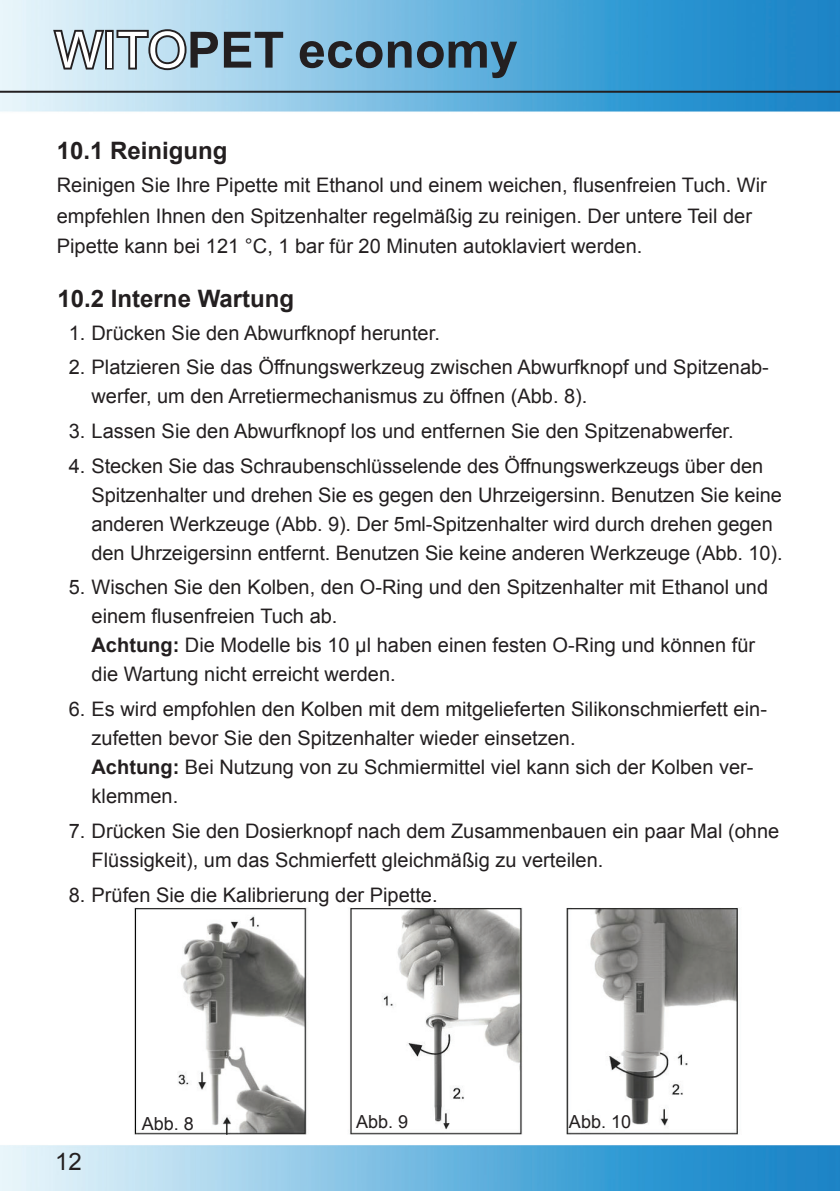
<style>
.page{position:relative;width:840px;height:1191px;background:#fff}
.page>*{position:absolute;margin:0;border:0;box-sizing:border-box;transform-origin:0 0}
.t1{font:700 50px "Arial";color:#231f20}
.t2{font:700 24px "Arial";color:#231f20}
.t3{font:24px "Arial";color:#231f20}
.t4{font:20px/29px "Arial";color:#231f20}
.t5{font:18px "Arial";color:#231f20}
.s1{font-weight:400;color:#fff}
.s2{font-weight:700}
</style>
<div class="page">
<img style="left:0;top:0;width:839px;height:1191px">
<hr style="left:0;top:91px;width:839px;height:2px;background:#231f20">
<svg style="left:51px;top:18px;width:56px;height:67px"></svg>
<div style="left:105px;top:30px;width:9px;height:40px;border:4px solid #231f20"></div>
<svg style="left:114px;top:27px;width:75px;height:46px"></svg>
<img style="left:119px;top:907px;width:624px;height:227px">
<h1 class="t1" style="left:55px;top:17px;width:464px"><span class="s1">WITO</span>PET economy</h1>
<p class="t2" style="left:57px;top:135px;width:172px">10.1 Reinigung</p>
<p class="t4" style="left:57px;top:171px;width:711px;line-height:30px">Reinigen Sie Ihre Pipette mit Ethanol und einem weichen, flusenfreien Tuch. Wir empfehlen Ihnen den Spitzenhalter regelmäßig zu reinigen. Der untere Teil der<br>Pipette kann bei 121 °C, 1 bar für 20 Minuten autoklaviert werden.</p>
<p class="t2" style="left:57px;top:282px;width:238px">10.2 Interne Wartung</p>
<p class="t4" style="left:69px;top:318px;width:372px">1. Drücken Sie den Abwurfknopf herunter.</p>
<p class="t4" style="left:91px;top:353px;width:678px;text-indent:-23px">2. Platzieren Sie das Öffnungswerkzeug zwischen Abwurfknopf und Spitzenab&shy;werfer, um den Arretiermechanismus zu öffnen (Abb. 8).</p>
<p class="t4" style="left:69px;top:417px;width:666px">3. Lassen Sie den Abwurfknopf los und entfernen Sie den Spitzenabwerfer.</p>
<p class="t4" style="left:91px;top:451px;width:692px;text-indent:-23px">4. Stecken Sie das Schraubenschlüsselende des Öffnungswerkzeugs über den Spitzenhalter und drehen Sie es gegen den Uhrzeigersinn. Benutzen Sie keine anderen Werkzeuge (Abb. 9). Der 5ml-Spitzenhalter wird durch drehen gegen den Uhrzeigersinn entfernt. Benutzen Sie keine anderen Werkzeuge (Abb. 10).</p>
<p class="t4" style="left:91px;top:573px;width:677px;text-indent:-23px">5. Wischen Sie den Kolben, den O-Ring und den Spitzenhalter mit Ethanol und einem flusenfreien Tuch ab.<br><span class="s2">Achtung:</span> Die Modelle bis 10 µl haben einen festen O-Ring und können für die Wartung nicht erreicht werden.</p>
<p class="t4" style="left:91px;top:695px;width:676px;text-indent:-23px">6. Es wird empfohlen den Kolben mit dem mitgelieferten Silikonschmierfett ein&shy;zufetten bevor Sie den Spitzenhalter wieder einsetzen.<br><span class="s2">Achtung:</span> Bei Nutzung von zu Schmiermittel viel kann sich der Kolben ver&shy;klemmen.</p>
<p class="t4" style="left:91px;top:816px;width:688px;text-indent:-23px">7. Drücken Sie den Dosierknopf nach dem Zusammenbauen ein paar Mal (ohne<br>Flüssigkeit), um das Schmierfett gleichmäßig zu verteilen.</p>
<p class="t4" style="left:69px;top:880px;width:370px">8. Prüfen Sie die Kalibrierung der Pipette.</p>
<p class="t3" style="left:55px;top:1145px;width:28px">12</p>
<p class="t5" style="left:142px;top:1111px;width:54px">Abb. 8</p>
<p class="t5" style="left:356px;top:1110px;width:54px">Abb. 9</p>
<p class="t5" style="left:568px;top:1110px;width:64px">Abb. 10</p>
</div>
